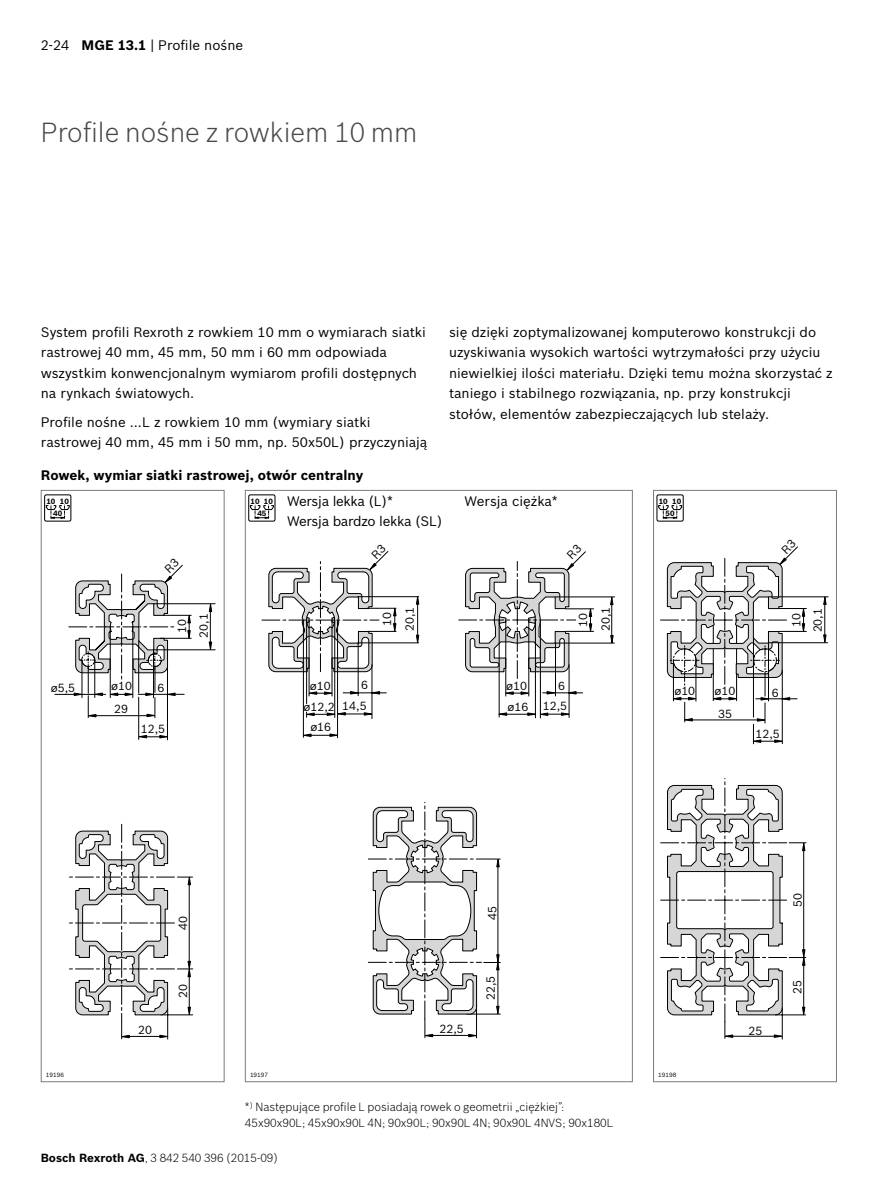
<style>
.page{position:relative;width:893px;height:1191px;background:#fff}
.page>*{position:absolute;margin:0;border:0;box-sizing:border-box;transform-origin:0 0}
.t1{font:300 27px "Bosch Sans";color:#484848}
.t2{font:13.5px/20.4px "Bosch Sans";color:#000}
.t3{font:700 13.5px/26.2px "Bosch Sans";color:#000}
.t4{font:13.5px "Bosch Sans";letter-spacing:-.02em;color:#000}
.t5{font:300 11.55px/16.4px "Bosch Sans";color:#000}
.t6{font:11.55px "Bosch Sans";color:#000}
.t7{font:700 7.5px/12.3px "Bosch Sans";color:#000}
.t8{font:6px "Bosch Sans";color:#000}
.s1{font-weight:700}
.s2{font-weight:400}
</style>
<div class="page">
<div style="left:41px;top:490px;width:184px;height:592px;border:1px solid #7c7c7c"></div>
<div style="left:653px;top:490px;width:184px;height:592px;border:1px solid #7c7c7c"></div>
<hr style="left:167px;top:666px;width:1px;height:74px;background:#000">
<hr style="left:154px;top:603px;width:61px;height:1px;background:#000">
<hr style="left:138px;top:697px;width:1px;height:42px;background:#000">
<hr style="left:154px;top:649px;width:61px;height:1px;background:#000">
<hr style="left:210px;top:611px;width:1px;height:30px;background:#000">
<svg style="left:138px;top:735px;width:29px;height:3px"></svg>
<svg style="left:209px;top:603px;width:3px;height:9px"></svg>
<svg style="left:209px;top:641px;width:3px;height:10px"></svg>
<div style="left:44px;top:494px;width:27px;height:27px;border:1px solid #000;border-radius:2px"></div>
<svg style="left:45px;top:504px;width:25px;height:14px"></svg>
<hr style="left:167px;top:1007px;width:1px;height:32px;background:#000">
<svg style="left:69px;top:824px;width:124px;height:214px"></svg>
<svg style="left:368px;top:802px;width:132px;height:235px"></svg>
<div style="left:248px;top:494px;width:27px;height:27px;border:1px solid #000;border-radius:2px"></div>
<svg style="left:249px;top:504px;width:25px;height:14px"></svg>
<svg style="left:823px;top:597px;width:3px;height:8px"></svg>
<svg style="left:823px;top:634px;width:3px;height:10px"></svg>
<div style="left:656px;top:494px;width:28px;height:27px;border:1px solid #000;border-radius:2px"></div>
<svg style="left:658px;top:504px;width:25px;height:14px"></svg>
<svg style="left:661px;top:778px;width:145px;height:260px"></svg>
<hr style="left:782px;top:1008px;width:1px;height:31px;background:#000">
<hr style="left:731px;top:1036px;width:46px;height:1px;background:#000">
<hr style="left:803px;top:849px;width:1px;height:103px;background:#000">
<hr style="left:803px;top:962px;width:1px;height:47px;background:#000">
<hr style="left:768px;top:596px;width:60px;height:1px;background:#000">
<hr style="left:768px;top:642px;width:60px;height:1px;background:#000">
<hr style="left:824px;top:605px;width:1px;height:30px;background:#000">
<svg style="left:55px;top:564px;width:136px;height:154px"></svg>
<svg style="left:262px;top:551px;width:157px;height:187px"></svg>
<svg style="left:459px;top:551px;width:156px;height:167px"></svg>
<svg style="left:660px;top:546px;width:146px;height:198px"></svg>
<p class="t2" style="left:41px;top:34px;width:204px">2-24 <span class="s1">MGE 13.1</span> | Profile nośne</p>
<p class="t1" style="left:41px;top:113px;width:378px">Profile nośne z rowkiem 10 mm</p>
<p class="t2" style="left:41px;top:321px;width:387px">System profili Rexroth z rowkiem 10 mm o wymiarach siatki rastrowej 40 mm, 45 mm, 50 mm i 60 mm odpowiada wszystkim konwencjonalnym wymiarom profili dostępnych na rynkach światowych.</p>
<p class="t2" style="left:41px;top:411px;width:388px">Profile nośne ...L z rowkiem 10 mm (wymiary siatki rastrowej 40 mm, 45 mm i 50 mm, np. 50x50L) przyczyniają</p>
<p class="t2" style="left:449px;top:321px;width:385px">się dzięki zoptymalizowanej komputerowo konstrukcji do uzyskiwania wysokich wartości wytrzymałości przy użyciu niewielkiej ilości materiału. Dzięki temu można skorzystać z taniego i stabilnego rozwiązania, np. przy konstrukcji stołów, elementów zabezpieczających lub stelaży.</p>
<p class="t3" style="left:287px;top:461px;width:108px;text-indent:-246px">Rowek, wymiar siatki rastrowej, otwór centralny<br><span class="s2">Wersja lekka (L)*</span></p>
<p class="t4" style="left:287px;top:511px;width:157px">Wersja bardzo lekka (SL)</p>
<p class="t7" style="left:53px;top:494px;width:11px;text-indent:-7px">10<br>40</p>
<p class="t7" style="left:60px;top:494px;width:11px">10</p>
<p class="t7" style="left:257px;top:494px;width:11px;text-indent:-7px">10<br>45</p>
<p class="t7" style="left:264px;top:494px;width:11px">10</p>
<p class="t2" style="left:465px;top:490px;width:95px">Wersja ciężka*</p>
<p class="t7" style="left:666px;top:494px;width:11px;text-indent:-7px">10<br>50</p>
<p class="t7" style="left:672px;top:494px;width:11px">10</p>
<p class="t6" style="left:51px;top:679px;width:26px">ø5,5</p>
<p class="t6" style="left:174px;top:633px;width:15px;rotate:-90deg">10</p>
<p class="t6" style="left:195px;top:637px;width:26px;rotate:-90deg">20,1</p>
<p class="t6" style="left:111px;top:677px;width:22px">ø10</p>
<p class="t6" style="left:157px;top:679px;width:8px">6</p>
<p class="t6" style="left:114px;top:700px;width:15px">29</p>
<p class="t6" style="left:141px;top:720px;width:26px">12,5</p>
<p class="t6" style="left:401px;top:631px;width:26px;rotate:-90deg">20,1</p>
<p class="t6" style="left:378px;top:626px;width:15px;rotate:-90deg">10</p>
<p class="t6" style="left:597px;top:631px;width:26px;rotate:-90deg">20,1</p>
<p class="t6" style="left:574px;top:626px;width:15px;rotate:-90deg">10</p>
<p class="t6" style="left:310px;top:677px;width:22px">ø10</p>
<p class="t6" style="left:310px;top:718px;width:22px">ø16</p>
<p class="t6" style="left:303px;top:698px;width:33px">ø12,2</p>
<p class="t6" style="left:361px;top:676px;width:8px">6</p>
<p class="t6" style="left:342px;top:697px;width:26px">14,5</p>
<p class="t6" style="left:506px;top:677px;width:22px">ø10</p>
<p class="t6" style="left:558px;top:677px;width:8px">6</p>
<p class="t6" style="left:508px;top:697px;width:61px">ø16 12,5</p>
<p class="t6" style="left:788px;top:627px;width:15px;rotate:-90deg">10</p>
<p class="t6" style="left:809px;top:632px;width:26px;rotate:-90deg">20,1</p>
<p class="t6" style="left:674px;top:682px;width:22px">ø10</p>
<p class="t6" style="left:715px;top:682px;width:22px">ø10</p>
<p class="t6" style="left:772px;top:684px;width:8px">6</p>
<p class="t6" style="left:718px;top:705px;width:15px">35</p>
<p class="t6" style="left:755px;top:725px;width:26px">12,5</p>
<p class="t8" style="left:46px;top:1070px;width:20px">19196</p>
<p class="t6" style="left:138px;top:1021px;width:15px">20</p>
<p class="t6" style="left:175px;top:930px;width:15px;rotate:-90deg">40</p>
<p class="t6" style="left:175px;top:998px;width:15px;rotate:-90deg">20</p>
<p class="t6" style="left:484px;top:919px;width:15px;rotate:-90deg">45</p>
<p class="t8" style="left:250px;top:1070px;width:20px">19197</p>
<p class="t6" style="left:440px;top:1019px;width:26px">22,5</p>
<p class="t6" style="left:482px;top:1000px;width:26px;rotate:-90deg">22,5</p>
<p class="t5" style="left:245px;top:1098px;width:370px">*<sup>)</sup> Następujące profile L posiadają rowek o geometrii „ciężkiej”:<br>45x90x90L; 45x90x90L 4N; 90x90L; 90x90L 4N; 90x90L 4NVS; 90x180L</p>
<p class="t5" style="left:41px;top:1148px;width:239px"><span class="s1">Bosch Rexroth AG</span>, 3 842 540 396 (2015-09)</p>
<p class="t8" style="left:658px;top:1070px;width:20px">19198</p>
<p class="t6" style="left:749px;top:1021px;width:15px">25</p>
<p class="t6" style="left:789px;top:907px;width:15px;rotate:-90deg">50</p>
<p class="t6" style="left:789px;top:994px;width:15px;rotate:-90deg">25</p>
</div>
